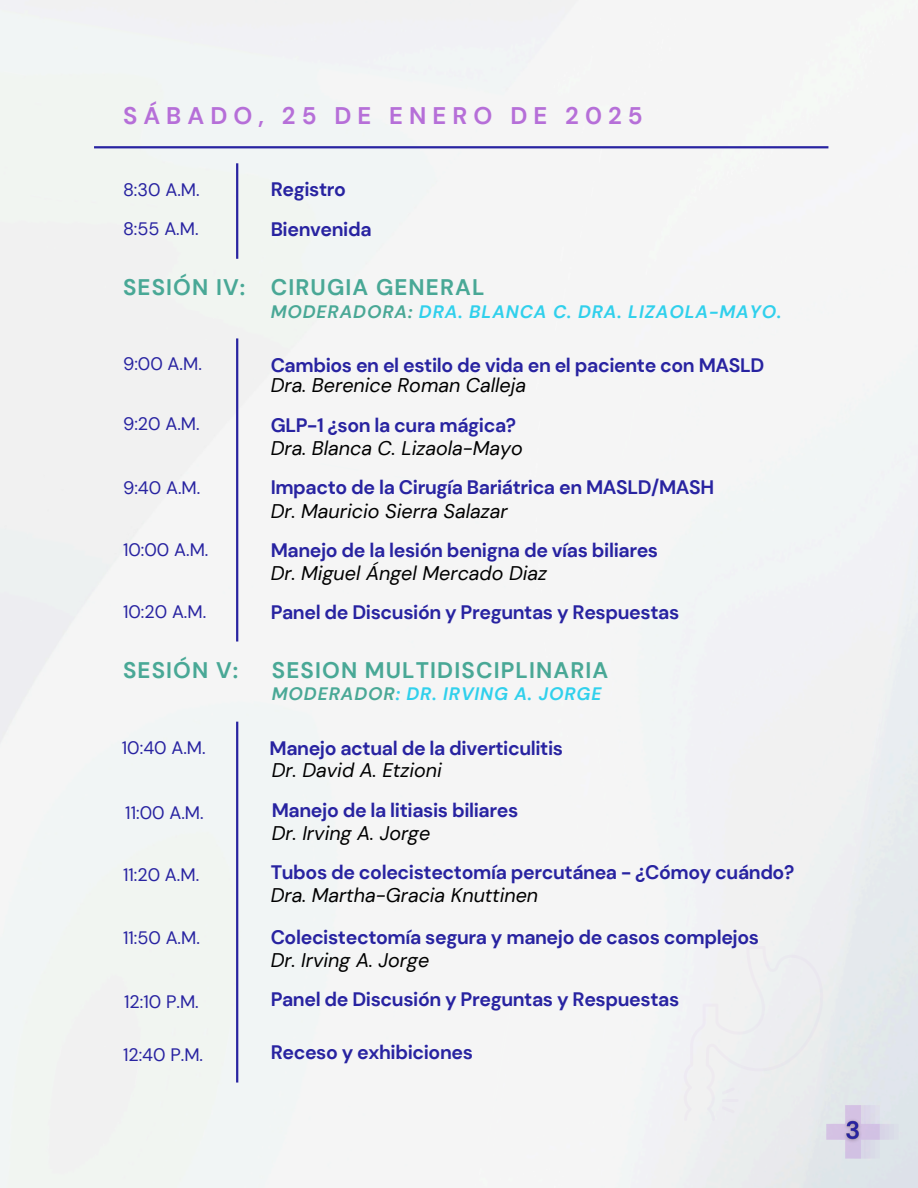
<style>
.page{position:relative;width:918px;height:1188px;background:#fff}
.page>*{position:absolute;margin:0;border:0;box-sizing:border-box;transform-origin:0 0}
.t1{font:700 24px "DM Sans";letter-spacing:.255em;color:#b66fd8}
.t2{font:700 22.5px "DM Sans";letter-spacing:.05em;color:#49a896}
.t3{font:italic 19.65px "DM Sans";color:#000}
.t4{font:700 19.5px "DM Sans";letter-spacing:-.02em;color:#2823a1}
.t5{font:18px "DM Sans";color:#2823a1}
.t6{font:italic 700 18px "DM Sans";letter-spacing:.05em;color:#30d0ec}
.s1{color:#49a896}
</style>
<div class="page">
<hr style="left:94px;top:146px;width:734px;height:2px;background:#2823a1">
<hr style="left:236px;top:163px;width:2px;height:96px;background:#2823a1">
<hr style="left:236px;top:338px;width:2px;height:304px;background:#2823a1">
<hr style="left:236px;top:722px;width:2px;height:361px;background:#2823a1">
<div style="left:684px;top:946px;width:215px;height:213px;background:#e9eded"></div>
<img style="left:837px;top:1113px;width:28px;height:35px">
<h1 class="t1" style="left:123px;top:100px;width:521px">SÁBADO, 25 DE ENERO DE 2025</h1>
<p class="t5" style="left:123px;top:178px;width:78px">8:30 A.M.</p>
<h3 class="t5" style="left:123px;top:218px;width:77px">8:55 A.M.</h3>
<h3 class="t4" style="left:271px;top:177px;width:77px">Registro</h3>
<p class="t4" style="left:271px;top:217px;width:102px">Bienvenida</p>
<h4 class="t2" style="left:123px;top:272px;width:124px">SESIÓN IV:</h4>
<h4 class="t2" style="left:271px;top:272px;width:215px">CIRUGIA GENERAL</h4>
<h1 class="t6" style="left:271px;top:300px;width:512px"><span class="s1">MODERADORA:</span> DRA. BLANCA C. DRA. LIZAOLA-MAYO.</h1>
<h1 class="t5" style="left:123px;top:353px;width:80px">9:00 A.M.</h1>
<h2 class="t4" style="left:271px;top:352px;width:495px">Cambios en el estilo de vida en el paciente con MASLD</h2>
<p class="t3" style="left:271px;top:373px;width:257px">Dra. Berenice Roman Calleja</p>
<h3 class="t5" style="left:123px;top:413px;width:78px">9:20 A.M.</h3>
<h3 class="t4" style="left:271px;top:413px;width:247px">GLP-1 ¿son la cura mágica?</h3>
<h3 class="t3" style="left:271px;top:436px;width:254px">Dra. Blanca C. Lizaola-Mayo</h3>
<h3 class="t5" style="left:123px;top:476px;width:79px">9:40 A.M.</h3>
<h3 class="t4" style="left:271px;top:475px;width:445px">Impacto de la Cirugía Bariátrica en MASLD/MASH</h3>
<p class="t3" style="left:271px;top:498px;width:239px">Dr. Mauricio Sierra Salazar</p>
<h4 class="t4" style="left:271px;top:538px;width:389px">Manejo de la lesión benigna de vías biliares</h4>
<p class="t3" style="left:271px;top:561px;width:278px">Dr. Miguel Ángel Mercado Diaz</p>
<h4 class="t5" style="left:123px;top:538px;width:87px">10:00 A.M.</h4>
<p class="t5" style="left:123px;top:601px;width:85px">10:20 A.M.</p>
<h4 class="t4" style="left:271px;top:600px;width:410px">Panel de Discusión y Preguntas y Respuestas</h4>
<h4 class="t2" style="left:123px;top:655px;width:117px">SESIÓN V:</h4>
<p class="t2" style="left:272px;top:655px;width:338px">SESION MULTIDISCIPLINARIA</p>
<h4 class="t6" style="left:272px;top:683px;width:331px"><span class="s1">MODERADOR</span>: DR. IRVING A. JORGE</h4>
<h2 class="t5" style="left:122px;top:736px;width:85px">10:40 A.M.</h2>
<h1 class="t4" style="left:270px;top:736px;width:295px">Manejo actual de la diverticulitis</h1>
<h1 class="t3" style="left:272px;top:758px;width:172px">Dr. David A. Etzioni</h1>
<h3 class="t5" style="left:125px;top:801px;width:80px">11:00 A.M.</h3>
<h3 class="t4" style="left:272px;top:798px;width:248px">Manejo de la litiasis biliares</h3>
<h3 class="t3" style="left:272px;top:821px;width:160px">Dr. Irving A. Jorge</h3>
<h3 class="t5" style="left:123px;top:863px;width:78px">11:20 A.M.</h3>
<h3 class="t4" style="left:271px;top:860px;width:525px">Tubos de colecistectomía percutánea - ¿Cómoy cuándo?</h3>
<h3 class="t3" style="left:271px;top:883px;width:269px">Dra. Martha-Gracia Knuttinen</h3>
<p class="t4" style="left:271px;top:924px;width:490px">Colecistectomía segura y manejo de casos complejos</p>
<h4 class="t3" style="left:271px;top:947px;width:160px">Dr. Irving A. Jorge</h4>
<p class="t5" style="left:123px;top:927px;width:78px">11:50 A.M.</p>
<h4 class="t5" style="left:124px;top:990px;width:76px">12:10 P.M.</h4>
<p class="t4" style="left:271px;top:986px;width:410px">Panel de Discusión y Preguntas y Respuestas</p>
<h4 class="t5" style="left:123px;top:1043px;width:82px">12:40 P.M.</h4>
<p class="t4" style="left:271px;top:1040px;width:204px">Receso y exhibiciones</p>
</div>
